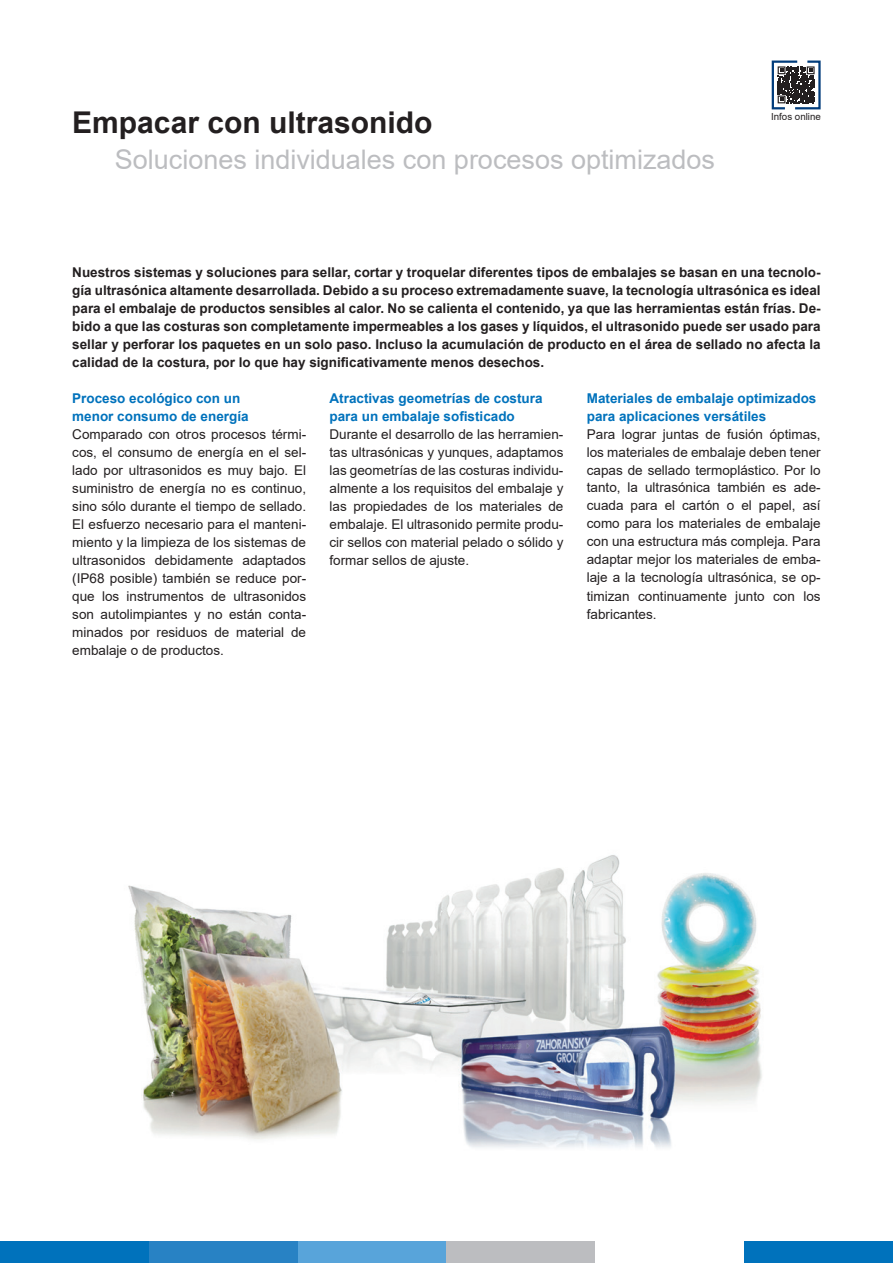
<style>
.page{position:relative;width:893px;height:1263px;background:#fff}
.page>*{position:absolute;margin:0;border:0;box-sizing:border-box;transform-origin:0 0}
.t1{font:700 30px "Arial";color:#231f20}
.t2{font:27px "Arial";color:#bcbdc0}
.t3{font:13.5px/18px "Arial";color:#231f20;text-align:justify}
.t4{font:700 13.5px/18px "Arial";color:#231f20;text-align:justify}
.t5{font:700 13.5px/18px "Arial";color:#0072bc}
.t6{font:9.75px "Arial";color:#231f20}
</style>
<div class="page">
<img style="left:128px;top:855px;width:634px;height:293px">
<svg style="left:771px;top:60px;width:50px;height:50px"></svg>
<div style="left:0;top:1242px;width:149px;height:21px;background:#0072bc"></div>
<div style="left:149px;top:1242px;width:149px;height:21px;background:#2882c4"></div>
<div style="left:298px;top:1242px;width:148px;height:21px;background:#58a4da"></div>
<div style="left:446px;top:1242px;width:149px;height:21px;background:#bcbdc0"></div>
<div style="left:744px;top:1242px;width:149px;height:21px;background:#0072bc"></div>
<h1 class="t1" style="left:72px;top:101px;width:362px">Empacar con ultrasonido</h1>
<h2 class="t2" style="left:115px;top:140px;width:602px">Soluciones individuales con procesos optimizados</h2>
<p class="t6" style="left:771px;top:110px;width:51px">Infos online</p>
<p class="t4" style="left:72px;top:263px;width:750px">Nuestros sistemas y soluciones para sellar, cortar y troquelar diferentes tipos de embalajes se basan en una tecnolo&shy;gía ultrasónica altamente desarrollada. Debido a su proceso extremadamente suave, la tecnología ultrasónica es ideal para el embalaje de productos sensibles al calor. No se calienta el contenido, ya que las herramientas están frías. De&shy;bido a que las costuras son completamente impermeables a los gases y líquidos, el ultrasonido puede ser usado para sellar y perforar los paquetes en un solo paso. Incluso la acumulación de producto en el área de sellado no afecta la calidad de la costura, por lo que hay significativamente menos desechos.</p>
<p class="t5" style="left:72px;top:389px;width:178px">Proceso ecológico con un menor consumo de energía</p>
<p class="t3" style="left:72px;top:425px;width:235px">Comparado con otros procesos térmi&shy;cos, el consumo de energía en el sel&shy;lado por ultrasonidos es muy bajo. El suministro de energía no es continuo, sino sólo durante el tiempo de sellado.<br>El esfuerzo necesario para el manteni&shy;miento y la limpieza de los sistemas de ultrasonidos debidamente adaptados (IP68 posible) también se reduce por&shy;que los instrumentos de ultrasonidos son autolimpiantes y no están conta&shy;minados por residuos de material de embalaje o de productos.</p>
<p class="t5" style="left:330px;top:389px;width:215px">Atractivas geometrías de costura para un embalaje sofisticado</p>
<p class="t3" style="left:330px;top:425px;width:235px">Durante el desarrollo de las herramien&shy;tas ultrasónicas y yunques, adaptamos las geometrías de las costuras individu&shy;almente a los requisitos del embalaje y las propiedades de los materiales de embalaje. El ultrasonido permite produ&shy;cir sellos con material pelado o sólido y formar sellos de ajuste.</p>
<p class="t5" style="left:587px;top:389px;width:231px">Materiales de embalaje optimizados para aplicaciones versátiles</p>
<p class="t3" style="left:587px;top:425px;width:235px">Para lograr juntas de fusión óptimas, los materiales de embalaje deben tener capas de sellado termoplástico. Por lo tanto, la ultrasónica también es ade&shy;cuada para el cartón o el papel, así como para los materiales de embalaje con una estructura más compleja. Para adaptar mejor los materiales de emba&shy;laje a la tecnología ultrasónica, se op&shy;timizan continuamente junto con los fabricantes.</p>
</div>
